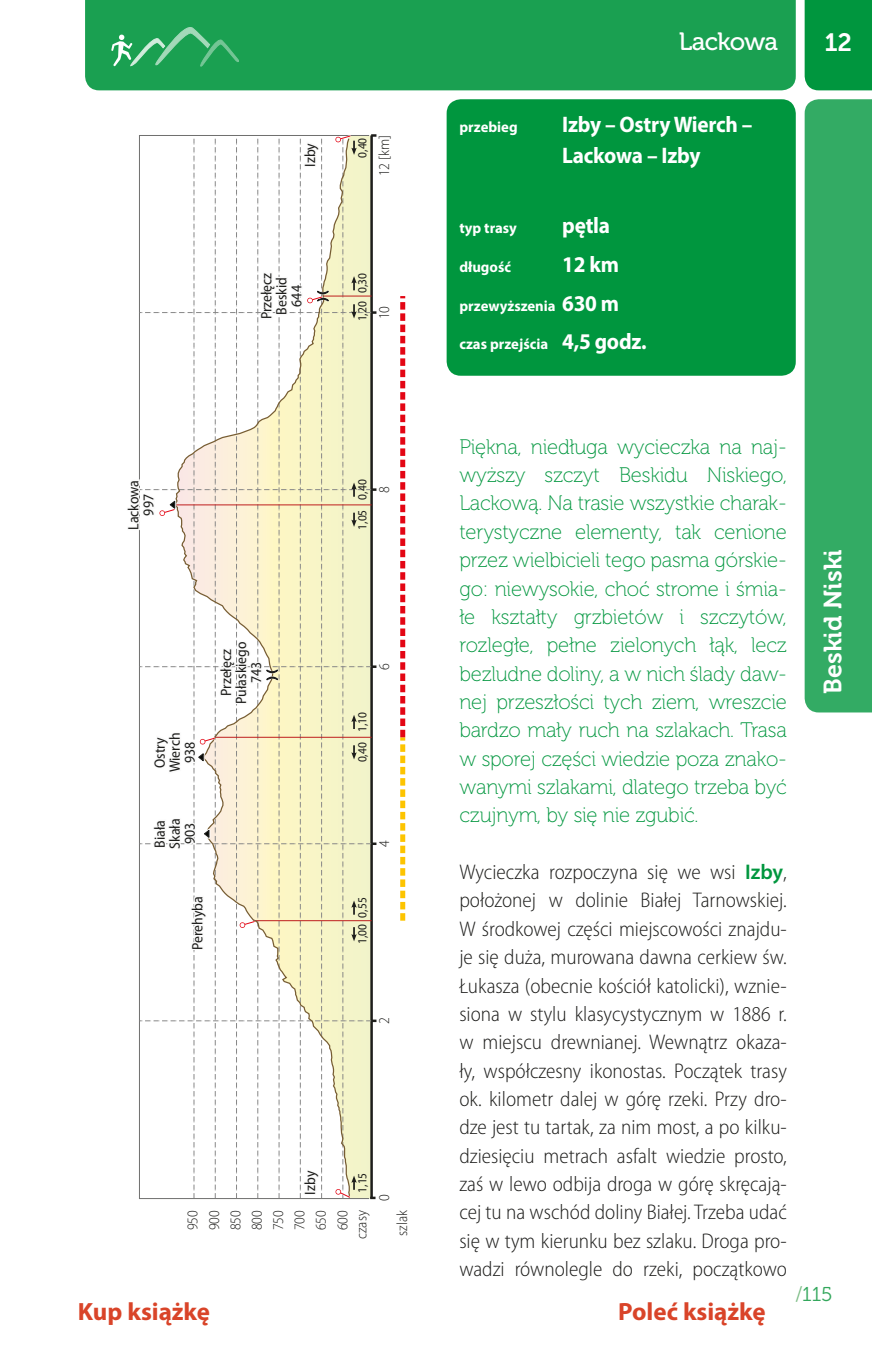
<style>
.page{position:relative;width:872px;height:1347px;background:#fff}
.page>*{position:absolute;margin:0;border:0;box-sizing:border-box;transform-origin:0 0}
.t1{font:700 25px "Myriad Pro";color:#d94429}
.t2{font:25px "Museo 700";color:#fff}
.t3{font:25px "Museo 500";letter-spacing:-.03em;color:#fff}
.t4{font:25px "Museo Sans 700";color:#fff}
.t5{font:700 22.5px/38.5px "Myriad Pro";letter-spacing:-.01em;color:#fff;scale:.94 1}
.t6{font:300 semi-condensed 21.25px/28.2px "Myriad Pro";color:#1d1d1b;text-align:justify}
.t7{font:21px/28.2px "Museo 100";letter-spacing:-.01em;color:#00963e;text-align:justify}
.t8{font:20px "Museo 300";color:#33a75c}
.t9{font:semi-condensed 15px/15px "Myriad Pro";color:#1d1d1b;text-align:center}
.t10{font:700 15px "Myriad Pro";color:#fff}
.t11{font:300 semi-condensed 15px/21.5px "Myriad Pro";color:#1d1d1b;text-align:justify}
.t12{font:semi-condensed 12.5px "Myriad Pro";color:#1d1d1b}
.s1{font-weight:600;font-stretch:normal;color:#00963e}
.s2{color:#7bbc84}
</style>
<div class="page">
<div style="left:446px;top:99px;width:349px;height:277px;background:#00963e;border-radius:14px"></div>
<div style="left:804px;top:99px;width:68px;height:613px;background:#33ab64"></div>
<div style="left:85px;top:0;width:710px;height:90px;background:#1aa051"></div>
<div style="left:804px;top:0;width:68px;height:90px;background:#00963e"></div>
<svg style="left:111px;top:25px;width:128px;height:43px;background:#35ab65"></svg>
<svg style="left:139px;top:134px;width:237px;height:1065px"></svg>
<svg style="left:400px;top:296px;width:5px;height:624px"></svg>
<p class="t9" style="left:303px;top:167px;width:25px;rotate:-90deg">Izby</p>
<p class="t9" style="left:259px;top:319px;width:48px;rotate:-90deg">Przełęcz<br>Beskid<br>644</p>
<p class="t12" style="left:356px;top:158px;width:22px;rotate:-90deg">0,40</p>
<p class="t11" style="left:374px;top:176px;width:43px;rotate:-90deg">12 [km]</p>
<p class="t12" style="left:356px;top:293px;width:22px;rotate:-90deg">0,30</p>
<p class="t12" style="left:356px;top:321px;width:22px;rotate:-90deg">1,20</p>
<p class="t11" style="left:374px;top:319px;width:15px;rotate:-90deg">10</p>
<p class="t10" style="left:459px;top:117px;width:60px">przebieg</p>
<p class="t3" style="left:679px;top:27px;width:101px">Lackowa</p>
<p class="t5" style="left:562px;top:108px;width:204px;line-height:31.5px">Izby – Ostry Wierch –<br>Lackowa – Izby</p>
<p class="t5" style="left:562px;top:206px;width:92px">pętla<br>12 km<br>630 m<br>4,5 godz.</p>
<p class="t10" style="left:459px;top:218px;width:59px">typ trasy</p>
<p class="t10" style="left:459px;top:257px;width:53px">długość</p>
<p class="t10" style="left:459px;top:296px;width:98px">przewyższenia</p>
<p class="t10" style="left:459px;top:334px;width:90px">czas przejścia</p>
<p class="t4" style="left:824px;top:28px;width:29px">12</p>
<p class="t9" style="left:126px;top:530px;width:52px;rotate:-90deg">Lackowa<br>997</p>
<p class="t9" style="left:153px;top:772px;width:41px;rotate:-90deg">Ostry<br>Wierch<br>938</p>
<p class="t9" style="left:153px;top:849px;width:32px;text-align:justify;rotate:-90deg">Biała Skała 903</p>
<p class="t9" style="left:219px;top:704px;width:64px;rotate:-90deg">Przełęcz<br>Pułaskiego<br>743</p>
<p class="t9" style="left:190px;top:949px;width:55px;rotate:-90deg">Perehyba</p>
<p class="t12" style="left:356px;top:500px;width:22px;rotate:-90deg">0,40</p>
<p class="t12" style="left:356px;top:530px;width:22px;rotate:-90deg">1,05</p>
<p class="t11" style="left:374px;top:493px;width:8px;rotate:-90deg">8</p>
<p class="t11" style="left:374px;top:670px;width:8px;rotate:-90deg">6</p>
<p class="t12" style="left:356px;top:732px;width:22px;rotate:-90deg">1,10</p>
<p class="t12" style="left:356px;top:762px;width:22px;rotate:-90deg">0,40</p>
<p class="t11" style="left:374px;top:847px;width:8px;rotate:-90deg">4</p>
<p class="t12" style="left:356px;top:917px;width:22px;rotate:-90deg">0,55</p>
<p class="t12" style="left:356px;top:944px;width:22px;rotate:-90deg">1,00</p>
<p class="t11" style="left:374px;top:1024px;width:8px;rotate:-90deg">2</p>
<p class="t9" style="left:303px;top:1194px;width:25px;rotate:-90deg">Izby</p>
<p class="t11" style="left:182px;top:1230px;width:22px;rotate:-90deg">950<br>900<br>850<br>800<br>750<br>700<br>650<br>600</p>
<p class="t12" style="left:356px;top:1192px;width:22px;rotate:-90deg">1,15</p>
<p class="t11" style="left:351px;top:1239px;width:30px;rotate:-90deg">czasy</p>
<p class="t11" style="left:374px;top:1201px;width:8px;rotate:-90deg">0</p>
<p class="t11" style="left:392px;top:1235px;width:27px;rotate:-90deg">szlak</p>
<p class="t7" style="left:459px;top:433px;width:329px">Piękna, niedługa wycieczka na naj&shy;wyższy szczyt Beskidu Niskiego, Lackową. Na trasie wszystkie charak&shy;terystyczne elementy, tak cenione przez wielbicieli tego pasma górskie&shy;go: niewysokie, choć strome i śmia&shy;łe kształty grzbietów i szczytów, rozległe, pełne zielonych łąk, lecz bezludne doliny, a w nich ślady daw&shy;nej przeszłości tych ziem, wreszcie bardzo mały ruch na szlakach. Trasa w sporej części wiedzie poza znako&shy;wanymi szlakami, dlatego trzeba być czujnym, by się nie zgubić.</p>
<p class="t6" style="left:459px;top:858px;width:329px">Wycieczka rozpoczyna się we wsi <span class="s1">Izby</span>, położonej w dolinie Białej Tarnowskiej.<br>W środkowej części miejscowości znajdu&shy;je się duża, murowana dawna cerkiew św.<br>Łukasza (obecnie kościół katolicki), wznie&shy;siona w stylu klasycystycznym w 1886 r. w miejscu drewnianej. Wewnątrz okaza&shy;ły, współczesny ikonostas. Początek trasy ok. kilometr dalej w górę rzeki. Przy dro&shy;dze jest tu tartak, za nim most, a po kilku&shy;dziesięciu metrach asfalt wiedzie prosto, zaś w lewo odbija droga w górę skręcają&shy;cej tu na wschód doliny Białej. Trzeba udać się w tym kierunku bez szlaku. Droga pro&shy;wadzi równolegle do rzeki, początkowo</p>
<p class="t1" style="left:78px;top:1295px;width:134px">Kup książkę</p>
<p class="t1" style="left:618px;top:1295px;width:149px">Poleć książkę</p>
<p class="t2" style="left:818px;top:693px;width:146px;rotate:-90deg">Beskid Niski</p>
<p class="t8" style="left:795px;top:1283px;width:38px"><span class="s2">/</span>115</p>
</div>
